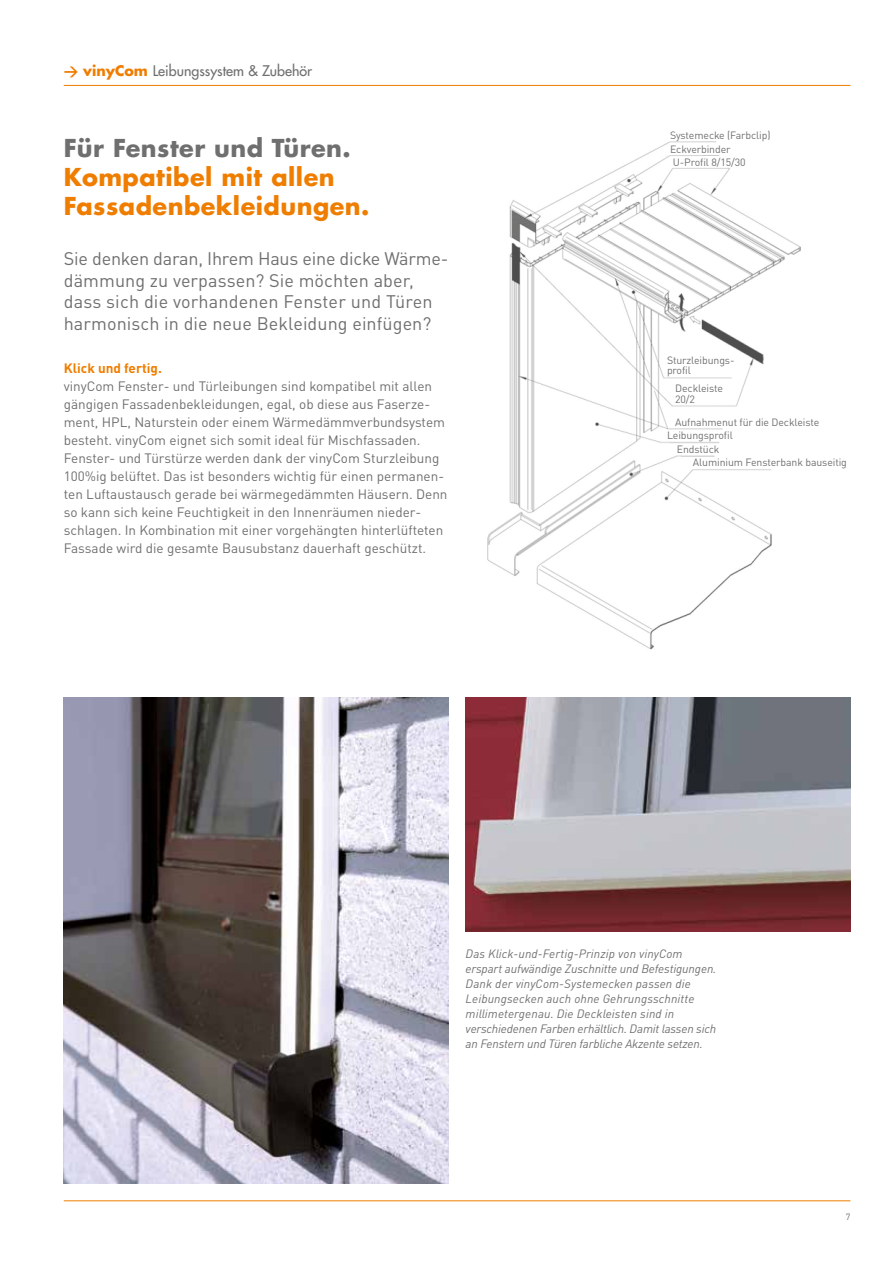
<style>
.page{position:relative;width:893px;height:1263px;background:#fff}
.page>*{position:absolute;margin:0;border:0;box-sizing:border-box;transform-origin:0 0}
.t1{font:700 24px/28.8px "Futura LT Pro";letter-spacing:.02em;color:#ef7d00}
.t2{font:700 24px "Futura LT Pro";letter-spacing:.02em;color:#706f6f}
.t3{font:18px/21.6px "DIN Pro";letter-spacing:.005em;color:#706f6f}
.t4{font:500 14.25px "Futura LT Pro";color:#706f6f}
.t5{font:13.5px/18px "DIN Pro";color:#706f6f}
.t6{font:700 13.5px "DIN Pro";color:#ef7d00}
.t7{font:italic 12px/15px "DIN Pro";color:#706f6f}
.t8{font:10.5px/10.5px "DIN Pro";letter-spacing:-.01em;color:#706f6f}
.t9{font:9px "DIN Pro";color:#706f6f}
.s1{font-family:"DIN Pro";font-weight:700;color:#ef7d00}
.s2{font-weight:700;color:#ef7d00}
</style>
<div class="page">
<img style="left:64px;top:697px;width:385px;height:486px">
<img style="left:466px;top:697px;width:384px;height:234px">
<img style="left:487px;top:141px;width:314px;height:509px">
<hr style="left:64px;top:85px;width:786px;height:1px;background:#ef7d00">
<hr style="left:64px;top:1200px;width:786px;height:1px;background:#ef7d00">
<p class="t4" style="left:64px;top:60px;width:250px"><span class="s1">→</span> <span class="s2">vinyCom</span> Leibungssystem &amp; Zubehör</p>
<h1 class="t2" style="left:64px;top:130px;width:288px">Für Fenster und Türen.</h1>
<h1 class="t1" style="left:64px;top:162px;width:307px">Kompatibel mit allen<br>Fassadenbekleidungen.</h1>
<h2 class="t3" style="left:64px;top:246px;width:386px">Sie denken daran, Ihrem Haus eine dicke Wärme&shy;dämmung zu verpassen? Sie möchten aber, dass sich die vorhandenen Fenster und Türen harmonisch in die neue Bekleidung einfügen?</h2>
<p class="t6" style="left:64px;top:357px;width:100px">Klick und fertig.</p>
<p class="t5" style="left:64px;top:376px;width:385px">vinyCom Fenster- und Türleibungen sind kompatibel mit allen gängigen Fassadenbekleidungen, egal, ob diese aus Faserze&shy;ment, HPL, Naturstein oder einem Wärmedämmverbundsystem besteht. vinyCom eignet sich somit ideal für Mischfassaden.<br>Fenster- und Türstürze werden dank der vinyCom Sturzleibung 100%ig belüftet. Das ist besonders wichtig für einen permanen&shy;ten Luftaustausch gerade bei wärmegedämmten Häusern. Denn so kann sich keine Feuchtigkeit in den Innenräumen nieder&shy;schlagen. In Kombination mit einer vorgehängten hinterlüfteten Fassade wird die gesamte Bausubstanz dauerhaft geschützt.</p>
<p class="t8" style="left:670px;top:127px;width:102px;line-height:14.4px">Systemecke (Farbclip)<br>Eckverbinder</p>
<p class="t8" style="left:673px;top:156px;width:74px">U-Profil 8/15/30</p>
<p class="t8" style="left:667px;top:354px;width:69px">Sturzleibungs&shy;profil</p>
<p class="t8" style="left:675px;top:382px;width:49px">Deckleiste<br>20/2</p>
<p class="t8" style="left:667px;top:428px;width:67px;line-height:13.6px;text-align:center">Leibungsprofil<br>Endstück</p>
<p class="t8" style="left:693px;top:456px;width:155px">Aluminium Fensterbank bauseitig</p>
<p class="t8" style="left:675px;top:416px;width:146px">Aufnahmenut für die Deckleiste</p>
<p class="t7" style="left:466px;top:945px;width:252px">Das Klick-und-Fertig-Prinzip von vinyCom erspart aufwändige Zuschnitte und Befestigungen.<br>Dank der vinyCom-Systemecken passen die Leibungsecken auch ohne Gehrungsschnitte millimetergenau. Die Deckleisten sind in verschiedenen Farben erhältlich. Damit lassen sich an Fenstern und Türen farbliche Akzente setzen.</p>
<p class="t9" style="left:846px;top:1209px;width:6px">7</p>
</div>
